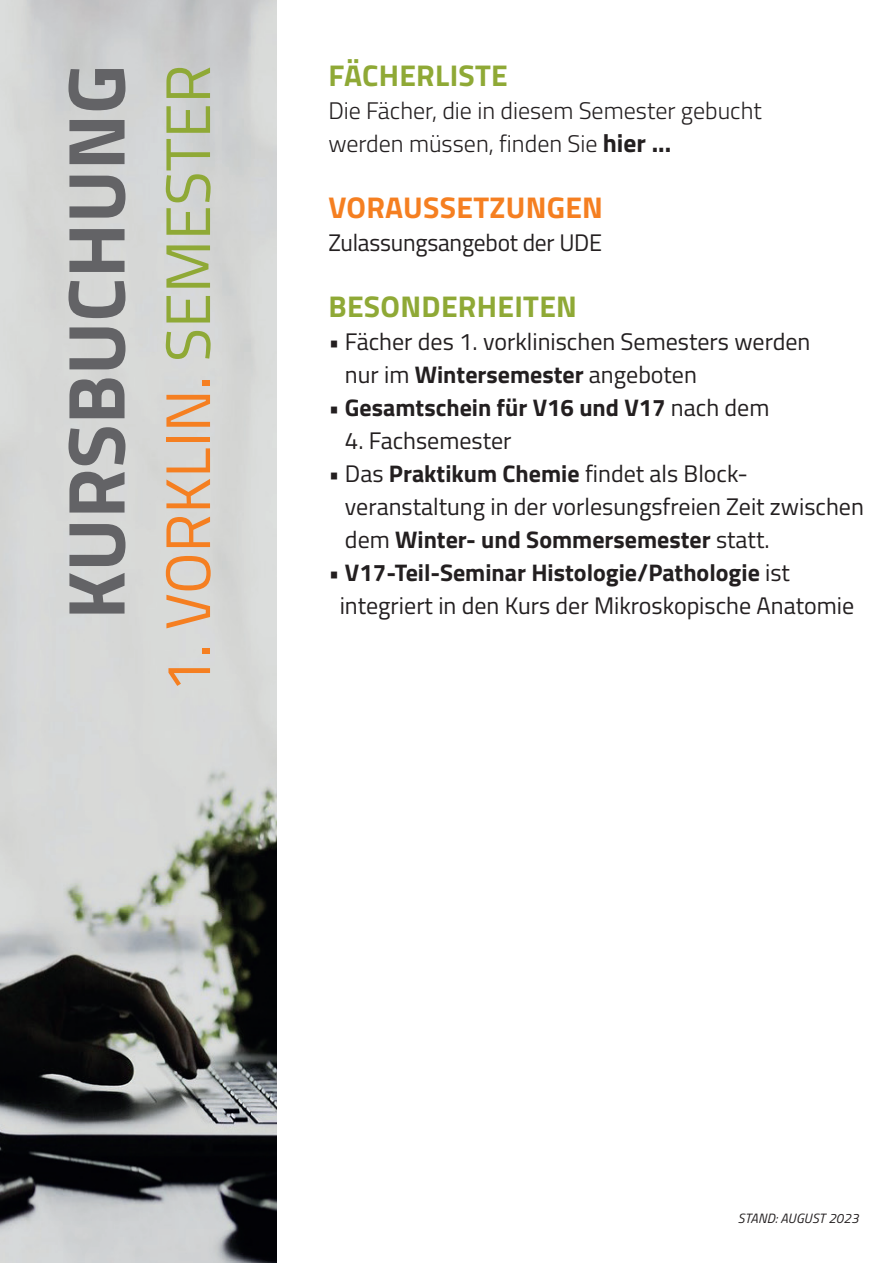
<style>
.page{position:relative;width:893px;height:1263px;background:#fff}
.page>*{position:absolute;margin:0;border:0;box-sizing:border-box;transform-origin:0 0}
.t1{font:700 81px "Titillium";color:#636366}
.t2{font:63px "Titillium";color:#f57f21}
.t3{font:700 30px "Titillium";letter-spacing:.01em;color:#8fa936}
.t4{font:700 30px "Titillium";letter-spacing:.01em;color:#f57f21}
.t5{font:24px/33px "Titillium";color:#231f20}
.t6{font:300 24px/33px "Titillium";color:#231f20}
.t7{font:700 24px "Titillium";color:#231f20}
.t8{font:italic 13.5px "Titillium";letter-spacing:.01em;color:#231f20}
.s1{color:#8fa936}
.s2{font-weight:700;font-size:25.5px}
.s3{font-weight:700}
.s4{font-weight:400}
</style>
<div class="page">
<img style="left:0;top:0;width:276px;height:1263px">
<h1 class="t1" style="left:34px;top:619px;width:557px;rotate:-90deg">KURSBUCHUNG</h1>
<h2 class="t2" style="left:142px;top:693px;width:630px;rotate:-90deg">1. VORKLIN. <span class="s1">SEMESTER</span></h2>
<p class="t3" style="left:328px;top:53px;width:181px">FÄCHERLISTE</p>
<p class="t6" style="left:328px;top:93px;width:435px">Die Fächer, die in diesem Semester gebucht werden müssen, finden Sie <span class="s2">hier ...</span></p>
<p class="t4" style="left:328px;top:185px;width:276px">VORAUSSETZUNGEN</p>
<p class="t5" style="left:328px;top:225px;width:275px">Zulassungsangebot der UDE</p>
<p class="t3" style="left:328px;top:284px;width:250px">BESONDERHEITEN</p>
<p class="t5" style="left:345px;top:324px;width:467px;text-indent:-17px">• Fächer des 1. vorklinischen Semesters werden nur im <span class="s3">Wintersemester</span> angeboten</p>
<p class="t7" style="left:328px;top:390px;width:443px"><span class="s4">•</span> Gesamtschein für V16 und V17 <span class="s4">nach dem</span></p>
<p class="t5" style="left:345px;top:423px;width:168px">4. Fachsemester</p>
<p class="t5" style="left:345px;top:456px;width:520px;text-indent:-17px">• Das <span class="s3">Praktikum Chemie</span> findet als Block&shy;veranstaltung in der vorlesungsfreien Zeit zwischen dem <span class="s3">Winter- und Sommersemester</span> statt.</p>
<p class="t5" style="left:340px;top:555px;width:516px;text-indent:-11px">• <span class="s3">V17-Teil-Seminar Histologie/Pathologie</span> ist integriert in den Kurs der Mikroskopische Anatomie</p>
<p class="t8" style="left:738px;top:1208px;width:122px">STAND: AUGUST 2023</p>
</div>
